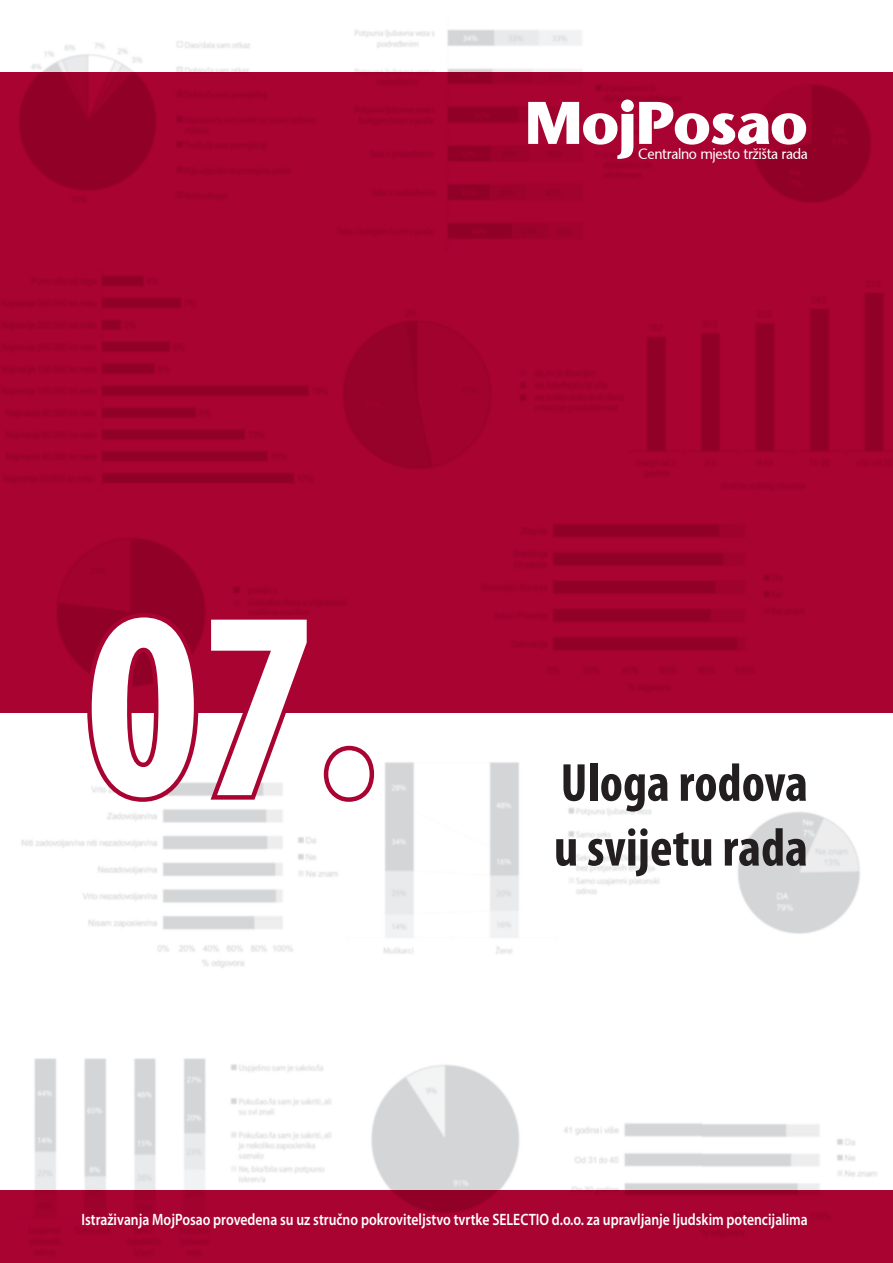
<style>
.page{position:relative;width:893px;height:1263px;background:#fff}
.page>*{position:absolute;margin:0;border:0;box-sizing:border-box;transform-origin:0 0}
.t1{font:700 condensed 270px "Myriad Pro";color:#fff}
.t2{font:700 60px "Stone Sans";letter-spacing:-.025em;color:#fff}
.t3{font:700 condensed 54px/64.8px "Myriad Pro";color:#231f20}
.t4{font:600 16.5px "Myriad Pro";color:#fff;scale:.83 1}
.t5{font:15px "Stone Sans";letter-spacing:-.025em;color:#fff;scale:.94 1}
.s1{color:#a80331}
</style>
<div class="page">
<img style="left:31px;top:29px;width:551px;height:43px">
<img style="left:0;top:712px;width:344px;height:349px">
<img style="left:344px;top:712px;width:357px;height:242px">
<img style="left:701px;top:72px;width:192px;height:1119px">
<img style="left:0;top:1061px;width:702px;height:130px">
<img style="left:0;top:72px;width:702px;height:640px">
<img style="left:0;top:1191px;width:893px;height:72px">
<h2 class="t2" style="left:525px;top:85px;width:285px">MojPosao</h2>
<p class="t5" style="left:638px;top:144px;width:182px">Centralno mjesto tržišta rada</p>
<h1 class="t1" style="left:85px;top:609px;width:294px"><span class="s1">0</span>7.</h1>
<h3 class="t3" style="left:554px;top:755px;width:255px">Uloga rodova u svijetu rada</h3>
<p class="t4" style="left:82px;top:1213px;width:876px">Istraživanja MojPosao provedena su uz stručno pokroviteljstvo tvrtke SELECTIO d.o.o. za upravljanje ljudskim potencijalima</p>
</div>
